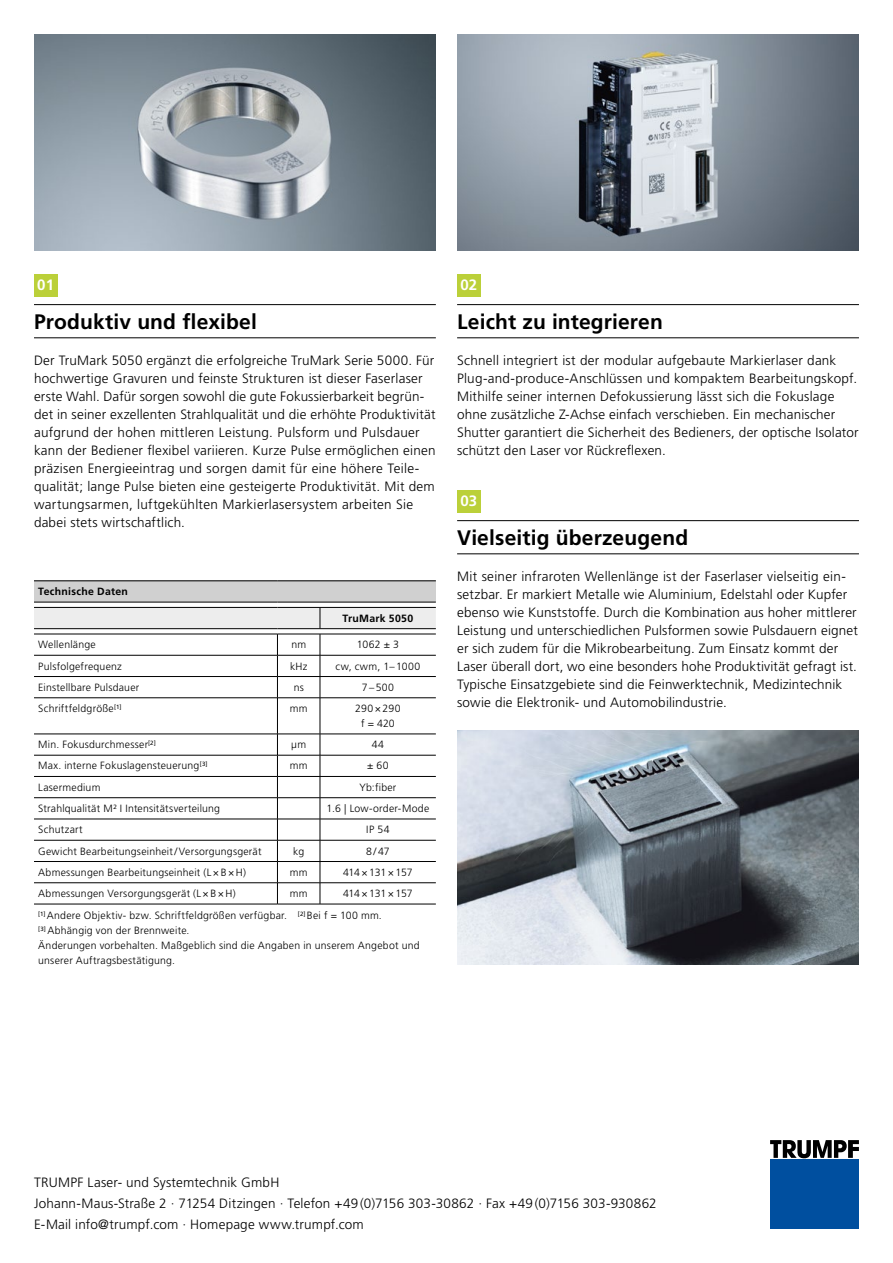
<style>
.page{position:relative;width:893px;height:1263px;background:#fff}
.page>*{position:absolute;margin:0;border:0;box-sizing:border-box;transform-origin:0 0}
.t1{font:700 21px "Frutiger LT Pro";letter-spacing:.005em;color:#000}
.t2{font:700 15px "Frutiger LT Pro";color:#fff}
.t3{font:300 13.5px/18px "Frutiger LT Pro";letter-spacing:.015em;color:#000}
.t4{font:300 10.5px/15px "Frutiger LT Pro";letter-spacing:.02em;color:#000}
.t5{font:700 10.5px "Frutiger LT Pro";letter-spacing:.03em;color:#000}
.t6{font:300 10.5px "Frutiger LT Pro";letter-spacing:.05em;color:#000}
.t7{font:300 10.5px "Frutiger LT Pro";letter-spacing:-.03em;color:#000}
</style>
<div class="page">
<div style="left:770px;top:1160px;width:89px;height:69px;background:#004f9f"></div>
<svg style="left:770px;top:1140px;width:89px;height:18px"></svg>
<img style="left:457px;top:34px;width:402px;height:217px">
<img style="left:34px;top:34px;width:402px;height:217px">
<img style="left:457px;top:731px;width:402px;height:234px">
<hr style="left:34px;top:304px;width:402px;height:1px;background:#000">
<hr style="left:34px;top:338px;width:402px;height:1px;background:#000">
<hr style="left:457px;top:304px;width:402px;height:1px;background:#000">
<hr style="left:457px;top:338px;width:402px;height:1px;background:#000">
<hr style="left:457px;top:520px;width:402px;height:1px;background:#000">
<hr style="left:457px;top:554px;width:402px;height:1px;background:#000">
<div style="left:34px;top:581px;width:402px;height:21px;background:#d0d0d0"></div>
<hr style="left:34px;top:734px;width:243px;height:1px;background:#000">
<hr style="left:277px;top:734px;width:43px;height:1px;background:#000">
<hr style="left:34px;top:755px;width:243px;height:1px;background:#000">
<hr style="left:277px;top:755px;width:43px;height:1px;background:#000">
<hr style="left:320px;top:755px;width:116px;height:1px;background:#000">
<hr style="left:34px;top:776px;width:243px;height:1px;background:#000">
<hr style="left:277px;top:776px;width:43px;height:1px;background:#000">
<hr style="left:320px;top:776px;width:116px;height:1px;background:#000">
<hr style="left:34px;top:797px;width:243px;height:1px;background:#000">
<hr style="left:277px;top:797px;width:43px;height:1px;background:#000">
<hr style="left:34px;top:819px;width:243px;height:1px;background:#000">
<hr style="left:277px;top:819px;width:43px;height:1px;background:#000">
<hr style="left:34px;top:840px;width:243px;height:1px;background:#000">
<hr style="left:277px;top:840px;width:43px;height:1px;background:#000">
<hr style="left:320px;top:840px;width:116px;height:1px;background:#000">
<hr style="left:34px;top:861px;width:243px;height:1px;background:#000">
<hr style="left:277px;top:861px;width:43px;height:1px;background:#000">
<hr style="left:34px;top:882px;width:243px;height:1px;background:#000">
<hr style="left:277px;top:882px;width:43px;height:1px;background:#000">
<hr style="left:34px;top:904px;width:243px;height:1px;background:#000">
<hr style="left:277px;top:904px;width:43px;height:1px;background:#000">
<hr style="left:34px;top:581px;width:243px;height:1px;background:#000">
<hr style="left:277px;top:581px;width:43px;height:1px;background:#000">
<hr style="left:320px;top:581px;width:116px;height:1px;background:#000">
<hr style="left:34px;top:602px;width:243px;height:1px;background:#000">
<hr style="left:277px;top:602px;width:43px;height:1px;background:#000">
<hr style="left:320px;top:602px;width:116px;height:1px;background:#000">
<hr style="left:320px;top:734px;width:116px;height:1px;background:#000">
<hr style="left:320px;top:797px;width:116px;height:1px;background:#000">
<hr style="left:320px;top:819px;width:116px;height:1px;background:#000">
<hr style="left:320px;top:861px;width:116px;height:1px;background:#000">
<hr style="left:320px;top:882px;width:116px;height:1px;background:#000">
<hr style="left:320px;top:904px;width:116px;height:1px;background:#000">
<svg style="left:34px;top:607px;width:402px;height:91px"></svg>
<hr style="left:277px;top:698px;width:1px;height:36px;background:#000">
<hr style="left:320px;top:698px;width:1px;height:36px;background:#000">
<svg style="left:277px;top:734px;width:1px;height:170px"></svg>
<svg style="left:320px;top:734px;width:1px;height:170px"></svg>
<div style="left:34px;top:275px;width:23px;height:22px;background:#bbd039"></div>
<div style="left:457px;top:275px;width:23px;height:22px;background:#bbd039"></div>
<div style="left:457px;top:491px;width:23px;height:22px;background:#bbd039"></div>
<p class="t2" style="left:37px;top:276px;width:18px">01</p>
<p class="t2" style="left:460px;top:276px;width:18px">02</p>
<h1 class="t1" style="left:34px;top:309px;width:224px">Produktiv und flexibel</h1>
<p class="t3" style="left:34px;top:351px;width:403px">Der TruMark 5050 ergänzt die erfolgreiche TruMark Serie 5000. Für hochwertige Gravuren und feinste Strukturen ist dieser Faserlaser erste Wahl. Dafür sorgen sowohl die gute Fokussierbarkeit begrün&shy;det in seiner exzellenten Strahlqualität und die erhöhte Produktivität aufgrund der hohen mittleren Leistung. Pulsform und Pulsdauer kann der Bediener flexibel variieren. Kurze Pulse ermöglichen einen präzisen Energieeintrag und sorgen damit für eine höhere Teile&shy;qualität; lange Pulse bieten eine gesteigerte Produktivität. Mit dem wartungsarmen, luftgekühlten Markierlasersystem arbeiten Sie dabei stets wirtschaftlich.</p>
<p class="t5" style="left:38px;top:585px;width:91px">Technische Daten</p>
<p class="t5" style="left:343px;top:612px;width:72px">TruMark 5050</p>
<p class="t4" style="left:38px;top:637px;width:59px">Wellenlänge</p>
<p class="t4" style="left:291px;top:637px;width:16px">nm</p>
<p class="t4" style="left:357px;top:637px;width:44px">1062 ± 3</p>
<p class="t4" style="left:38px;top:658px;width:85px">Pulsfolgefrequenz</p>
<p class="t4" style="left:290px;top:658px;width:19px">kHz</p>
<p class="t6" style="left:336px;top:660px;width:86px">cw, cwm, 1–1000</p>
<p class="t4" style="left:38px;top:680px;width:103px">Einstellbare Pulsdauer</p>
<p class="t4" style="left:294px;top:680px;width:12px">ns</p>
<p class="t4" style="left:362px;top:680px;width:34px">7–500</p>
<p class="t4" style="left:38px;top:701px;width:85px">Schriftfeldgröße<sup>[1]</sup></p>
<p class="t4" style="left:290px;top:701px;width:19px">mm</p>
<p class="t4" style="left:355px;top:701px;width:47px;text-align:center">290×290 f = 420</p>
<p class="t4" style="left:38px;top:737px;width:119px">Min. Fokusdurchmesser<sup>[2]</sup></p>
<p class="t4" style="left:291px;top:737px;width:16px">μm</p>
<p class="t4" style="left:372px;top:737px;width:14px">44</p>
<p class="t4" style="left:38px;top:758px;width:171px">Max. interne Fokuslagensteuerung<sup>[3]</sup></p>
<p class="t4" style="left:290px;top:758px;width:19px">mm</p>
<p class="t4" style="left:367px;top:758px;width:23px">± 60</p>
<p class="t4" style="left:38px;top:780px;width:64px">Lasermedium</p>
<p class="t4" style="left:359px;top:780px;width:39px">Yb:fiber</p>
<p class="t4" style="left:38px;top:801px;width:183px">Strahlqualität M² I Intensitätsverteilung</p>
<p class="t4" style="left:327px;top:801px;width:104px">1.6 | Low-order-Mode</p>
<p class="t4" style="left:38px;top:822px;width:46px">Schutzart</p>
<p class="t4" style="left:366px;top:822px;width:25px">IP 54</p>
<p class="t4" style="left:38px;top:843px;width:225px">Gewicht Bearbeitungseinheit/Versorgungsgerät</p>
<p class="t4" style="left:293px;top:843px;width:12px">kg</p>
<p class="t4" style="left:366px;top:843px;width:25px">8/47</p>
<p class="t4" style="left:38px;top:865px;width:209px">Abmessungen Bearbeitungseinheit (L×B×H)</p>
<p class="t4" style="left:290px;top:865px;width:19px">mm</p>
<p class="t7" style="left:343px;top:866px;width:71px">414×131×157</p>
<p class="t4" style="left:38px;top:886px;width:199px">Abmessungen Versorgungsgerät (L×B×H)</p>
<p class="t4" style="left:290px;top:886px;width:19px">mm</p>
<p class="t4" style="left:38px;top:882px;width:376px;line-height:22px;text-indent:305px">414×131×157 <sup>[1]</sup> Andere Objektiv- bzw. Schriftfeldgrößen verfügbar. <sup>[2]</sup> Bei f = 100 mm.</p>
<p class="t4" style="left:38px;top:923px;width:383px"><sup>[3]</sup> Abhängig von der Brennweite.<br>Änderungen vorbehalten. Maßgeblich sind die Angaben in unserem Angebot und unserer Auftragsbestätigung.</p>
<h1 class="t1" style="left:457px;top:309px;width:207px">Leicht zu integrieren</h1>
<p class="t3" style="left:457px;top:351px;width:403px">Schnell integriert ist der modular aufgebaute Markierlaser dank Plug-and-produce-Anschlüssen und kompaktem Bearbeitungskopf.<br>Mithilfe seiner internen Defokussierung lässt sich die Fokuslage ohne zusätzliche Z-Achse einfach verschieben. Ein mechanischer Shutter garantiert die Sicherheit des Bedieners, der optische Isolator schützt den Laser vor Rückreflexen.</p>
<p class="t2" style="left:460px;top:492px;width:18px">03</p>
<h1 class="t1" style="left:457px;top:525px;width:233px">Vielseitig überzeugend</h1>
<p class="t3" style="left:457px;top:567px;width:402px">Mit seiner infraroten Wellenlänge ist der Faserlaser vielseitig ein&shy;setzbar. Er markiert Metalle wie Aluminium, Edelstahl oder Kupfer ebenso wie Kunststoffe. Durch die Kombination aus hoher mittlerer Leistung und unterschiedlichen Pulsformen sowie Pulsdauern eignet er sich zudem für die Mikrobearbeitung. Zum Einsatz kommt der Laser überall dort, wo eine besonders hohe Produktivität gefragt ist.<br>Typische Einsatzgebiete sind die Feinwerktechnik, Medizintechnik sowie die Elektronik- und Automobilindustrie.</p>
<p class="t3" style="left:34px;top:1172px;width:624px;line-height:21px">TRUMPF Laser- und Systemtechnik GmbH<br>Johann-Maus-Straße 2 · 71254 Ditzingen · Telefon +49 (0)7156 303-30862 · Fax +49 (0)7156 303-930862<br>E-Mail info@trumpf.com · Homepage www.trumpf.com</p>
</div>
